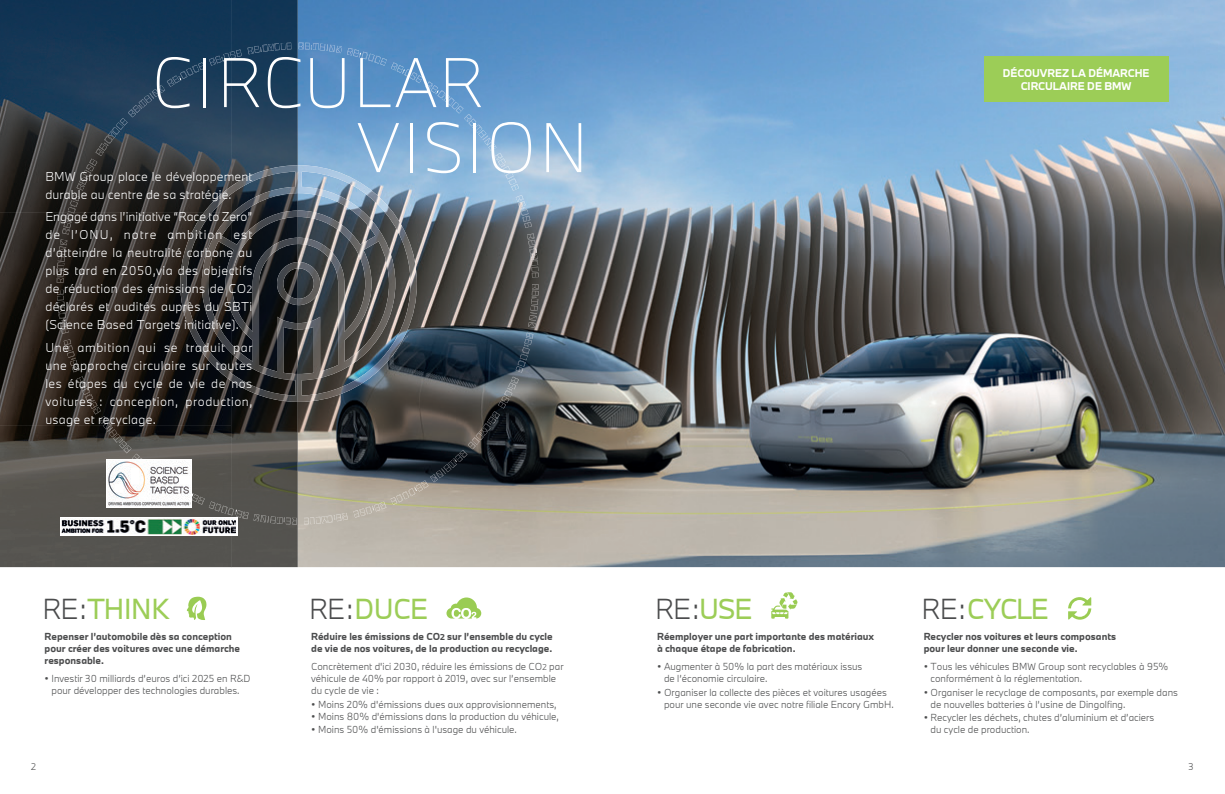
<style>
.page{position:relative;width:1225px;height:794px;background:#fff}
.page>*{position:absolute;margin:0;border:0;box-sizing:border-box;transform-origin:0 0}
.t1{font:100 65px "BMW Type Next Latin TT";letter-spacing:.03em;color:#fff}
.t2{font:27px "BMW Type Next Latin TT";letter-spacing:-.03em;color:#9ccd57}
.t3{font:300 27px "BMW Type Next Latin TT";color:#4b4c4d}
.t4{font:300 12px/18px "BMW Type Next Latin TT";letter-spacing:.02em;color:#fff;text-align:justify}
.t5{font:700 10.5px "BMW Type Next Latin TT";color:#fff}
.t6{font:300 9.5px/12px "BMW Type Next Latin TT";color:#4b4c4d}
.t7{font:700 9.5px/12px "BMW Type Next Latin TT";color:#4b4c4d}
.t8{font:300 9px "BMW Type Next Latin TT";color:#4b4c4d}
.s1{font-size:10px}
.s2{font-weight:300;color:#4b4c4d}
.s3{font-size:8px}
.s4{font-weight:400;color:#9ccd57}
</style>
<div class="page">
<img style="left:0;top:0;width:1225px;height:567px">
<svg style="left:299px;top:43px;width:239px;height:234px"></svg>
<svg style="left:304px;top:284px;width:234px;height:240px"></svg>
<svg style="left:57px;top:290px;width:240px;height:234px"></svg>
<svg style="left:57px;top:43px;width:234px;height:240px"></svg>
<img style="left:180px;top:165px;width:237px;height:237px">
<img style="left:277px;top:262px;width:43px;height:43px">
<svg style="left:446px;top:597px;width:35px;height:21px"></svg>
<svg style="left:1068px;top:597px;width:23px;height:22px"></svg>
<svg style="left:771px;top:592px;width:27px;height:26px"></svg>
<svg style="left:187px;top:596px;width:19px;height:24px"></svg>
<div style="left:984px;top:57px;width:184px;height:45px;background:#9ccd57"></div>
<svg style="left:60px;top:517px;width:177px;height:19px"></svg>
<img style="left:62px;top:518px;width:174px;height:17px">
<div style="left:106px;top:459px;width:85px;height:48px;background:#fff"></div>
<img style="left:107px;top:460px;width:84px;height:47px">
<h1 class="t1" style="left:151px;top:38px;width:334px">CIRCULAR</h1>
<p class="t4" style="left:45px;top:167px;width:208px">BMW Group place le développement durable au centre de sa stratégie.</p>
<p class="t4" style="left:45px;top:208px;width:209px">Engagé dans l’initiative “Race to Zero” de l’ONU, notre ambition est d’atteindre la neutralité carbone au plus tard en 2050,via des objectifs de réduction des émissions de CO<span class="s1">2 </span>déclarés et audités auprès du SBTi (Science Based Targets initiative).</p>
<p class="t4" style="left:45px;top:338px;width:209px">Une ambition qui se traduit par une approche circulaire sur toutes les étapes du cycle de vie de nos voitures : conception, production, usage et recyclage.</p>
<h1 class="t1" style="left:357px;top:103px;width:232px">VISION</h1>
<h2 class="t2" style="left:43px;top:590px;width:128px"><span class="s2">RE:</span>THINK</h2>
<p class="t7" style="left:45px;top:631px;width:197px">Repenser l’automobile dès sa conception pour créer des voitures avec une démarche responsable.</p>
<p class="t6" style="left:45px;top:672px;width:207px;text-align:center">• Investir 30 milliards d’euros d’ici 2025 en R&amp;D pour développer des technologies durables.</p>
<h2 class="t2" style="left:309px;top:590px;width:120px"><span class="s2">RE:</span>DUCE</h2>
<p class="t7" style="left:311px;top:631px;width:243px">Réduire les émissions de CO<span class="s3">2</span> sur l’ensemble du cycle de vie de nos voitures, de la production au recyclage.</p>
<p class="t6" style="left:311px;top:660px;width:254px">Concrètement d'ici 2030, réduire les émissions de CO<span class="s3">2</span> par véhicule de 40% par rapport à 2019, avec sur l’ensemble du cycle de vie :</p>
<p class="t6" style="left:311px;top:698px;width:247px">• Moins 20% d'émissions dues aux approvisionnements,</p>
<p class="t6" style="left:311px;top:710px;width:249px">• Moins 80% d'émissions dans la production du véhicule,</p>
<p class="t6" style="left:311px;top:723px;width:207px">• Moins 50% d'émissions à l'usage du véhicule.</p>
<p class="t5" style="left:1002px;top:66px;width:148px">DÉCOUVREZ LA DÉMARCHE</p>
<p class="t5" style="left:1020px;top:79px;width:112px">CIRCULAIRE DE BMW</p>
<h2 class="t3" style="left:655px;top:590px;width:99px">RE:<span class="s4">USE</span></h2>
<p class="t7" style="left:657px;top:631px;width:219px">Réemployer une part importante des matériaux à chaque étape de fabrication.</p>
<p class="t6" style="left:664px;top:660px;width:200px;text-indent:-7px">• Augmenter à 50% la part des matériaux issus de l’économie circulaire.</p>
<p class="t6" style="left:664px;top:686px;width:231px;text-indent:-7px">• Organiser la collecte des pièces et voitures usagées pour une seconde vie avec notre filiale Encory GmbH.</p>
<h2 class="t2" style="left:921px;top:590px;width:129px"><span class="s2">RE:</span>CYCLE</h2>
<p class="t7" style="left:923px;top:631px;width:194px">Recycler nos voitures et leurs composants pour leur donner une seconde vie.</p>
<p class="t6" style="left:930px;top:660px;width:239px;text-indent:-7px">• Tous les véhicules BMW Group sont recyclables à 95% conformément à la réglementation.</p>
<p class="t6" style="left:930px;top:686px;width:249px;text-indent:-7px">• Organiser le recyclage de composants, par exemple dans de nouvelles batteries à l’usine de Dingolfing.</p>
<p class="t6" style="left:930px;top:711px;width:225px;text-indent:-7px">• Recycler les déchets, chutes d’aluminium et d’aciers du cycle de production.</p>
<p class="t8" style="left:31px;top:760px;width:6px">2</p>
<p class="t8" style="left:1188px;top:760px;width:7px">3</p>
</div>
